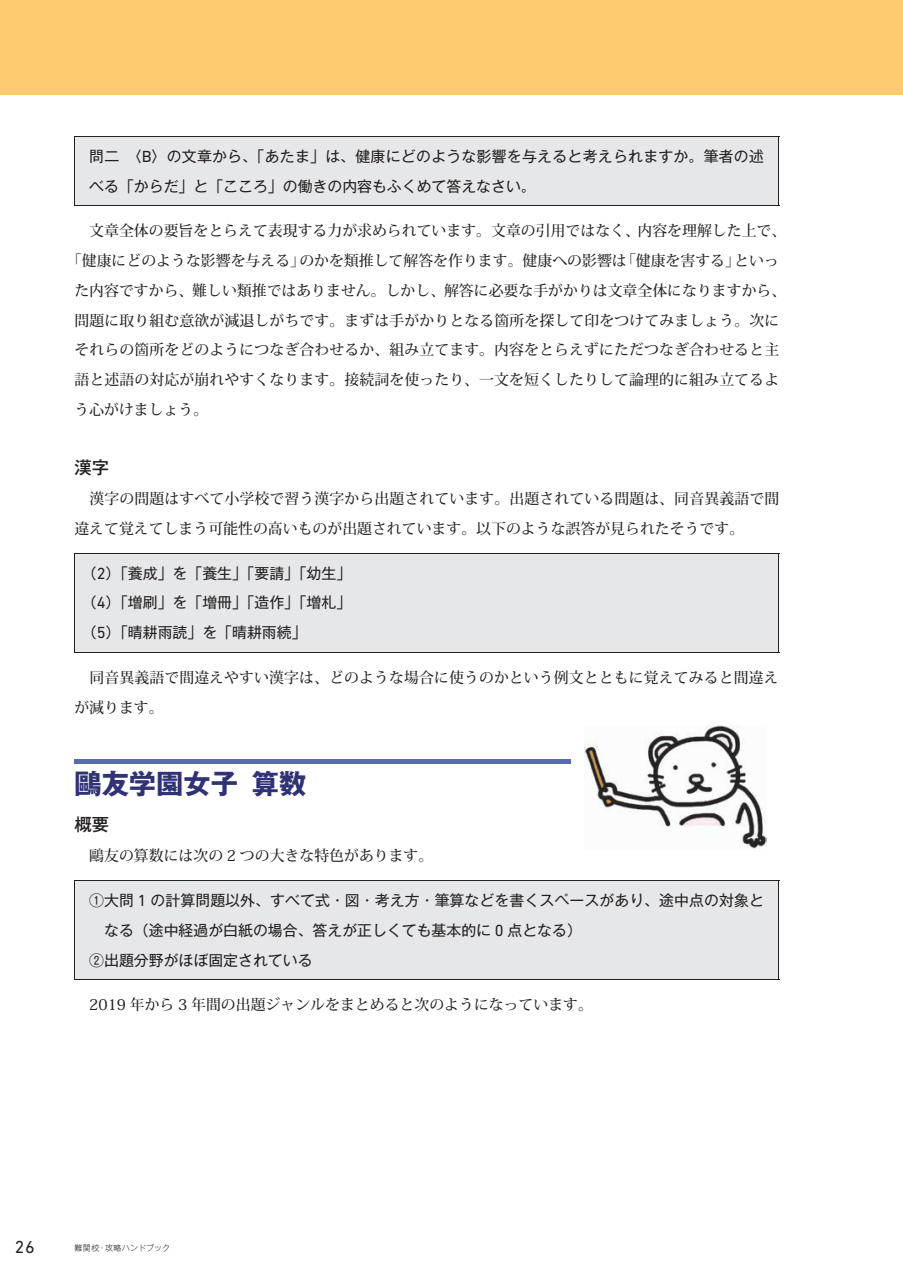
<style>
.page{position:relative;width:903px;height:1275px;background:#fff}
.page>*{position:absolute;margin:0;border:0;box-sizing:border-box;transform-origin:0 0}
.t1{font:27.3px "Gothic MB101 Pro Bold 90 msp RKSJ H";color:#303276}
.t2{font:17.68px "DIN Next LT Pro";color:#231f20}
.t3{font:17.32px "Gothic MB101 Pro Medium 90 msp RKSJ H";color:#231f20}
.t4{font:14.88px/29.8px "Koz Min Pr 6 N Medium 90 msp RKSJ H";color:#231f20}
.t5{font:14.88px/29.8px "Gothic MB101 Pro Regular 90 msp RKSJ H";color:#231f20;text-align:justify}
.t6{font:14.88px/29.8px "Gothic MB101 Pro Regular 90 msp RKSJ H";letter-spacing:.02em;color:#231f20}
.t7{font:8.05px "Gothic MB101 Pro Light 90 msp RKSJ H";color:#231f20}
.s1{font-family:"DIN Next LT Pro";font-size:16.45px}
</style>
<div class="page">
<div style="left:0;top:0;width:903px;height:94px;background:#fecb70"></div>
<div style="left:74px;top:759px;width:705px;height:5px;background:#576ab2"></div>
<div style="left:74px;top:136px;width:705px;height:70px;background:#e6e7e9"></div>
<hr style="left:74px;top:136px;width:705px;height:1px;background:#231f20">
<hr style="left:74px;top:137px;width:1px;height:69px;background:#231f20">
<hr style="left:779px;top:137px;width:1px;height:69px;background:#231f20">
<hr style="left:74px;top:206px;width:705px;height:1px;background:#231f20">
<div style="left:74px;top:553px;width:705px;height:99px;background:#e6e7e9"></div>
<hr style="left:74px;top:553px;width:705px;height:1px;background:#231f20">
<hr style="left:74px;top:553px;width:1px;height:99px;background:#231f20">
<hr style="left:779px;top:553px;width:1px;height:99px;background:#231f20">
<hr style="left:74px;top:652px;width:705px;height:1px;background:#231f20">
<div style="left:74px;top:881px;width:705px;height:99px;background:#e6e7e9"></div>
<hr style="left:74px;top:880px;width:705px;height:1px;background:#231f20">
<hr style="left:74px;top:881px;width:1px;height:98px;background:#231f20">
<hr style="left:779px;top:881px;width:1px;height:98px;background:#231f20">
<hr style="left:74px;top:979px;width:705px;height:1px;background:#231f20">
<div style="left:572px;top:725px;width:207px;height:123px;background:#fff"></div>
<img style="left:584px;top:726px;width:182px;height:122px">
<p class="t6" style="left:89px;top:143px;width:676px">問二　〈<span class="s1">B</span>〉の文章から、「あたま」は、健康にどのような影響を与えると考えられますか。筆者の述べる「からだ」と「こころ」の働きの内容もふくめて答えなさい。</p>
<p class="t4" style="left:74px;top:218px;width:713px">　文章全体の要旨をとらえて表現する力が求められています。文章の引用ではなく、内容を理解した上で、</p>
<p class="t4" style="left:67px;top:248px;width:713px">「健康にどのような影響を与える」のかを類推して解答を作ります。健康への影響は「健康を害する」といっ</p>
<p class="t4" style="left:74px;top:277px;width:713px">た内容ですから、難しい類推ではありません。しかし、解答に必要な手がかりは文章全体になりますから、</p>
<p class="t4" style="left:74px;top:307px;width:706px">問題に取り組む意欲が減退しがちです。まずは手がかりとなる箇所を探して印をつけてみましょう。次に</p>
<p class="t4" style="left:74px;top:337px;width:706px">それらの箇所をどのようにつなぎ合わせるか、組み立てます。内容をとらえずにただつなぎ合わせると主</p>
<p class="t4" style="left:74px;top:367px;width:706px">語と述語の対応が崩れやすくなります。接続詞を使ったり、一文を短くしたりして論理的に組み立てるよ</p>
<p class="t4" style="left:74px;top:396px;width:135px">う心がけましょう。</p>
<p class="t3" style="left:74px;top:461px;width:36px">漢字</p>
<p class="t4" style="left:74px;top:486px;width:706px">　漢字の問題はすべて小学校で習う漢字から出題されています。出題されている問題は、同音異義語で間違えて覚えてしまう可能性の高いものが出題されています。以下のような誤答が見られたそうです。</p>
<p class="t5" style="left:82px;top:560px;width:271px">（<span class="s1">2</span>）「養成」を「養生」「要請」「幼生」（<span class="s1">4</span>）「増刷」を「増冊」「造作」「増札」（<span class="s1">5</span>）「晴耕雨読」を「晴耕雨続」</p>
<p class="t4" style="left:74px;top:664px;width:706px">　同音異義語で間違えやすい漢字は、どのような場合に使うのかという例文とともに覚えてみると間違えが減ります。</p>
<h1 class="t1" style="left:74px;top:774px;width:233px">鷗友学園女子 算数</h1>
<p class="t3" style="left:74px;top:818px;width:36px">概要</p>
<p class="t4" style="left:74px;top:843px;width:360px">　鷗友の算数には次の 2 つの大きな特色があります。</p>
<p class="t5" style="left:89px;top:888px;width:676px">①大問 <span class="s1">1</span> の計算問題以外、すべて式・図・考え方・筆算などを書くスペースがあり、途中点の対象と</p>
<p class="t5" style="left:104px;top:917px;width:479px">なる（途中経過が白紙の場合、答えが正しくても基本的に <span class="s1">0</span> 点となる）</p>
<p class="t5" style="left:89px;top:947px;width:225px">②出題分野がほぼ固定されている</p>
<p class="t4" style="left:74px;top:992px;width:520px">　2019 年から 3 年間の出題ジャンルをまとめると次のようになっています。</p>
<p class="t2" style="left:15px;top:1237px;width:21px">26</p>
<p class="t7" style="left:74px;top:1245px;width:97px">難関校・攻略ハンドブック</p>
</div>
